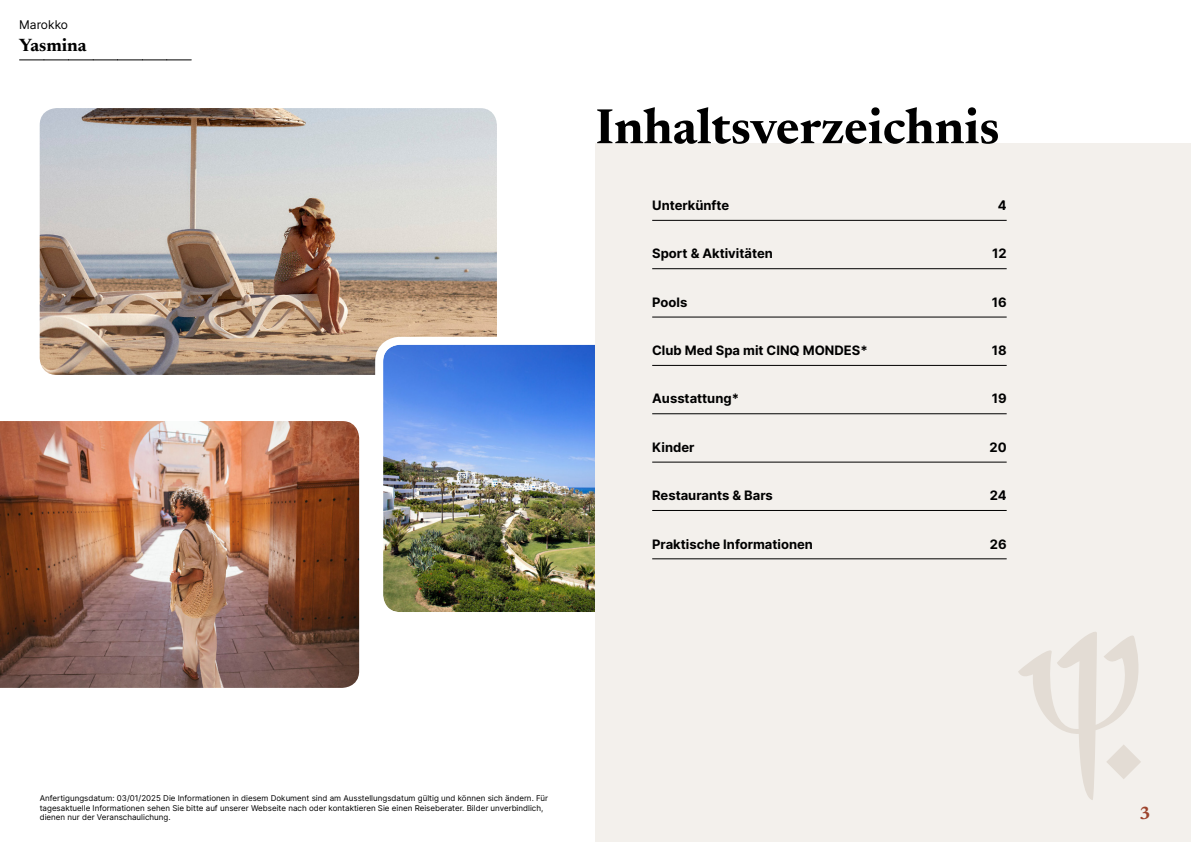
<style>
.page{position:relative;width:1191px;height:842px;background:#fff}
.page>*{position:absolute;margin:0;border:0;box-sizing:border-box;transform-origin:0 0}
.t1{font:700 50px "Newsreader 24 pt";color:#000}
.t2{font:700 18px "Newsreader 24 pt";color:#000}
.t3{font:700 18px "Newsreader 24 pt";color:#9d432c}
.t4{font:700 13px "Inter";color:#000}
.t5{font:12px "Inter";color:#000}
.t6{font:8px/9.6px "Inter";color:#000}
</style>
<div class="page">
<img style="left:40px;top:108px;width:457px;height:267px">
<img style="left:0;top:421px;width:359px;height:267px">
<img style="left:371px;top:333px;width:224px;height:279px">
<svg style="left:20px;top:60px;width:171px;height:1px"></svg>
<div style="left:595px;top:143px;width:596px;height:699px;background:#f3f0ec"></div>
<svg style="left:1018px;top:632px;width:123px;height:168px"></svg>
<hr style="left:652px;top:220px;width:354px;height:1px;background:#000">
<hr style="left:652px;top:268px;width:354px;height:1px;background:#000">
<hr style="left:652px;top:317px;width:354px;height:1px;background:#000">
<hr style="left:652px;top:365px;width:354px;height:1px;background:#000">
<hr style="left:652px;top:413px;width:354px;height:1px;background:#000">
<hr style="left:652px;top:462px;width:354px;height:1px;background:#000">
<hr style="left:652px;top:510px;width:354px;height:1px;background:#000">
<hr style="left:652px;top:558px;width:354px;height:1px;background:#000">
<h3 class="t5" style="left:19px;top:15px;width:50px">Marokko</h3>
<h2 class="t2" style="left:19px;top:32px;width:69px">Yasmina</h2>
<h1 class="t1" style="left:595px;top:91px;width:405px">Inhaltsverzeichnis</h1>
<h3 class="t4" style="left:652px;top:196px;width:79px">Unterkünfte</h3>
<h3 class="t4" style="left:997px;top:196px;width:10px">4</h3>
<h3 class="t4" style="left:652px;top:244px;width:122px">Sport &amp; Aktivitäten</h3>
<h3 class="t4" style="left:992px;top:244px;width:16px">12</h3>
<h3 class="t4" style="left:652px;top:293px;width:37px">Pools</h3>
<h3 class="t4" style="left:991px;top:293px;width:16px">16</h3>
<h3 class="t4" style="left:652px;top:341px;width:217px">Club Med Spa mit CINQ MONDES*</h3>
<h3 class="t4" style="left:991px;top:341px;width:16px">18</h3>
<h3 class="t4" style="left:652px;top:389px;width:88px">Ausstattung*</h3>
<h3 class="t4" style="left:991px;top:389px;width:16px">19</h3>
<h3 class="t4" style="left:652px;top:438px;width:44px">Kinder</h3>
<h3 class="t4" style="left:989px;top:438px;width:19px">20</h3>
<h3 class="t4" style="left:652px;top:486px;width:122px">Restaurants &amp; Bars</h3>
<h3 class="t4" style="left:990px;top:486px;width:18px">24</h3>
<h3 class="t4" style="left:652px;top:534px;width:162px">Praktische Informationen</h3>
<h3 class="t4" style="left:990px;top:534px;width:18px">26</h3>
<p class="t6" style="left:40px;top:793px;width:510px">Anfertigungsdatum: 03/01/2025 Die Informationen in diesem Dokument sind am Ausstellungsdatum gültig und können sich ändern. Für tagesaktuelle Informationen sehen Sie bitte auf unserer Webseite nach oder kontaktieren Sie einen Reiseberater. Bilder unverbindlich, dienen nur der Veranschaulichung.</p>
<h2 class="t3" style="left:1139px;top:800px;width:13px">3</h2>
</div>
